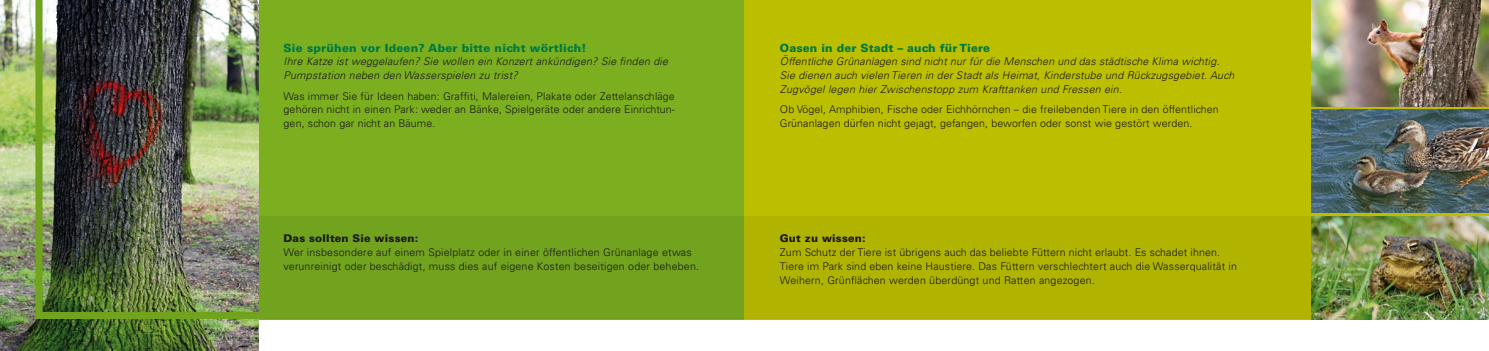
<style>
.page{position:relative;width:1489px;height:351px;background:#fff}
.page>*{position:absolute;margin:0;border:0;box-sizing:border-box;transform-origin:0 0}
.t1{font:900 11.25px "Univers";letter-spacing:.02em;color:#007a42}
.t2{font:300 10.62px/13.8px "Univers";letter-spacing:.02em;color:#1a171c}
.t3{font:italic 300 10.62px/13.8px "Univers";letter-spacing:.02em;color:#1a171c}
.t4{font:300 10.62px/13.8px "Univers CE";letter-spacing:.01em;color:#1a171c;text-align:justify}
.t5{font:900 10.62px "Univers";letter-spacing:.02em;color:#1a171c}
.s1{font-family:"Univers CE"}
</style>
<div class="page">
<img style="left:0;top:0;width:259px;height:351px">
<div style="left:259px;top:0;width:485px;height:319px;background:#7baf1f"></div>
<div style="left:744px;top:0;width:744px;height:319px;background:#bcbf00"></div>
<div style="left:259px;top:216px;width:485px;height:103px;background:#71a31e"></div>
<div style="left:744px;top:216px;width:568px;height:103px;background:#b0b400"></div>
<img style="left:1311px;top:0;width:177px;height:106px">
<img style="left:1311px;top:110px;width:177px;height:103px">
<img style="left:1311px;top:216px;width:177px;height:103px">
<img style="left:35px;top:0;width:224px;height:319px">
<p class="t1" style="left:283px;top:40px;width:304px">Sie sprühen vor Ideen? Aber bitte nicht wörtlich!</p>
<p class="t3" style="left:283px;top:55px;width:386px">Ihre Katze ist weggelaufen? Sie wollen ein Konzert ankündigen? Sie finden die<br>Pumpstation neben den Wasserspielen zu trist?</p>
<p class="t4" style="left:283px;top:89px;width:393px">Was immer Sie für Ideen haben: Graffiti, Malereien, Plakate oder Zettelanschläge gehören nicht in einen Park: weder an Bänke, Spielgeräte oder andere Einrichtun&shy;gen, schon gar nicht an Bäume.</p>
<p class="t5" style="left:283px;top:232px;width:136px">Das sollten Sie wissen:</p>
<p class="t2" style="left:283px;top:245px;width:417px">Wer insbesondere auf einem Spielplatz oder in einer öffentlichen Grünanlage etwas verunreinigt oder beschädigt, muss dies auf eigene Kosten beseitigen oder beheben.</p>
<p class="t1" style="left:780px;top:40px;width:212px">Oasen in der Stadt – auch für Tiere</p>
<p class="t3" style="left:780px;top:55px;width:456px">Öffentliche Grünanlagen sind nicht nur für die Menschen und das städtische Klima wichtig.<br>Sie dienen auch vielen Tieren in der Stadt als Heimat, Kinderstube und Rückzugsgebiet. Auch<br>Zugvögel legen hier Zwischenstopp zum Krafttanken und Fressen ein.</p>
<p class="t4" style="left:780px;top:103px;width:440px">Ob Vögel, Amphibien, Fische oder Eichhörnchen – die freilebenden Tiere in den öffentlichen<br>Grünanlagen dürfen nicht gejagt, gefangen, beworfen oder sonst wie gestört werden.</p>
<p class="t5" style="left:780px;top:232px;width:87px">Gut zu wissen:</p>
<p class="t2" style="left:780px;top:245px;width:458px">Zum Schutz der Tiere ist übrigens auch das beliebte Füttern nicht erlaubt. <span class="s1">Es schadet ihnen.<br>Tiere im Park sind eben keine Haustiere.</span> Das Füttern verschlechtert auch die Wasserqualität in<br>Weihern, Grünflächen werden überdüngt und Ratten angezogen.</p>
</div>
